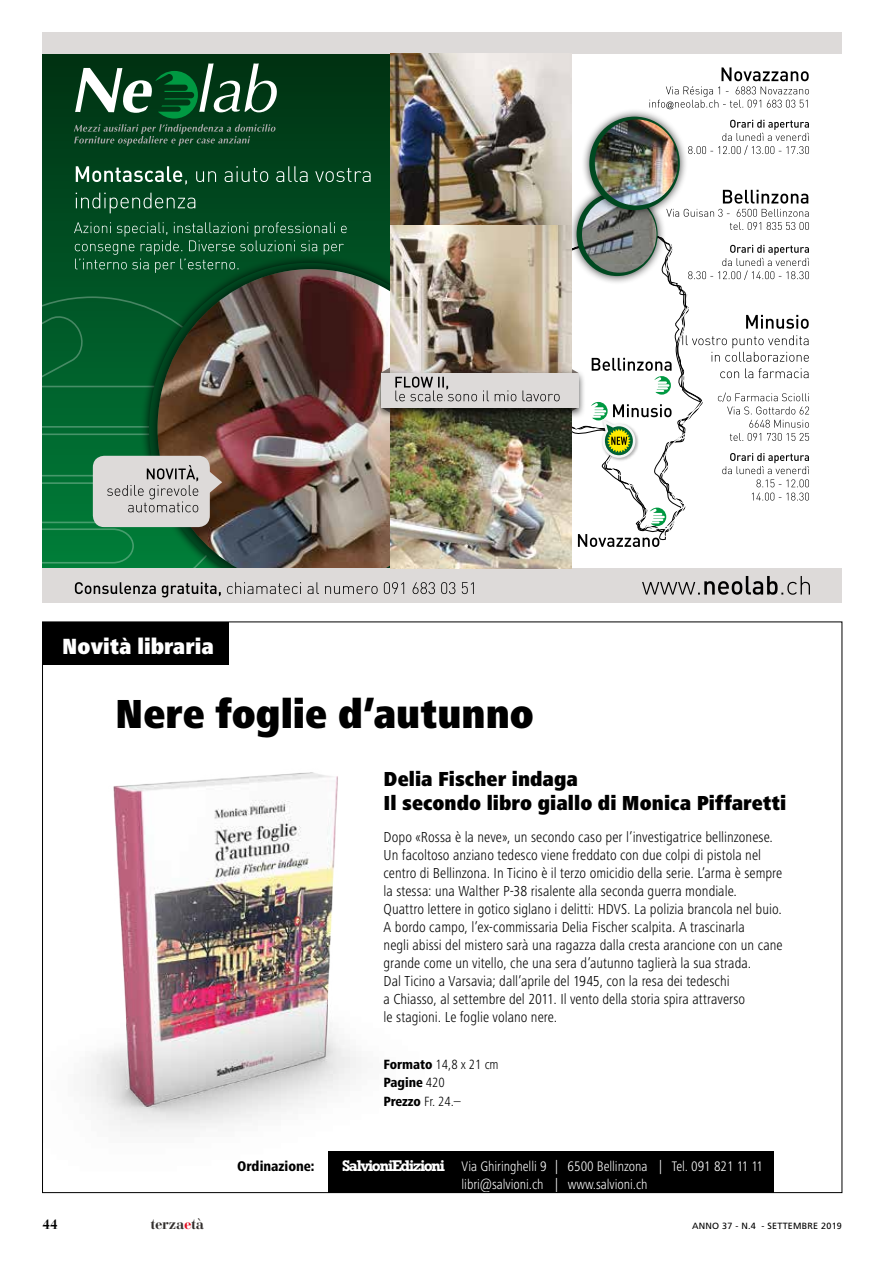
<style>
.page{position:relative;width:893px;height:1263px;background:#fff}
.page>*{position:absolute;margin:0;border:0;box-sizing:border-box;transform-origin:0 0}
.t1{font:900 condensed 42px "Frutiger Next Pro";color:#000}
.t2{font:900 condensed 22.8px "Frutiger Next Pro";color:#fff}
.t3{font:900 condensed 21px/24px "Frutiger Next Pro";letter-spacing:.005em;color:#000}
.t4{font:700 15.75px "Rockwell Std";letter-spacing:-.1em;color:#fff}
.t5{font:300 condensed 15px/18px "Frutiger Next Pro";color:#000}
.t6{font:700 15px "Bauer Bodoni Std";letter-spacing:-.025em;color:#312e2c}
.t7{font:800 condensed 14.55px "Frutiger Next Pro";letter-spacing:-.005em;color:#000}
.t8{font:300 condensed 14.25px/18.1px "Frutiger Next Pro";letter-spacing:-.005em;color:#fff}
.t9{font:800 condensed 13.8px/18.6px "Frutiger Next Pro";letter-spacing:-.005em;color:#000}
.t10{font:700 13.5px "Bauer Bodoni Std";color:#000}
.t11{font:9px "Frutiger LT Std";letter-spacing:.025em;color:#000}
.s1{font-weight:300}
.s2{color:#e30e22}
</style>
<div class="page">
<svg style="left:43px;top:54px;width:347px;height:242px;background:#00411a"></svg>
<svg style="left:43px;top:296px;width:97px;height:272px;background:#046b32"></svg>
<div style="left:149px;top:260px;width:325px;height:337px;background:#000;opacity:.75"></div>
<img style="left:158px;top:269px;width:232px;height:299px">
<div style="left:43px;top:568px;width:799px;height:35px;background:#dddad9"></div>
<div style="left:43px;top:32px;width:799px;height:22px;background:#dddad9"></div>
<svg style="left:688px;top:120px;width:121px;height:35px"></svg>
<svg style="left:649px;top:67px;width:160px;height:41px"></svg>
<div style="left:581px;top:108px;width:107px;height:111px;background:#000;opacity:.75"></div>
<div style="left:589px;top:117px;width:91px;height:93px;background:#004921;border-radius:50%"></div>
<img style="left:595px;top:119px;width:83px;height:71px">
<svg style="left:642px;top:576px;width:168px;height:19px"></svg>
<svg style="left:74px;top:63px;width:204px;height:83px;background:#2b5e3f"></svg>
<svg style="left:75px;top:582px;width:399px;height:15px"></svg>
<img style="left:390px;top:54px;width:181px;height:514px">
<svg style="left:74px;top:222px;width:273px;height:51px;background:#175b34"></svg>
<svg style="left:76px;top:193px;width:119px;height:20px;background:#24613e"></svg>
<svg style="left:76px;top:166px;width:295px;height:19px;background:#2d6544"></svg>
<div style="left:374px;top:369px;width:212px;height:50px;background:#000;opacity:.75"></div>
<img style="left:381px;top:190px;width:428px;height:357px">
<div style="left:93px;top:456px;width:117px;height:71px;background:#dddad9;border-radius:11px"></div>
<svg style="left:107px;top:461px;width:115px;height:51px"></svg>
<div style="left:328px;top:1151px;width:445px;height:41px;background:#000"></div>
<div style="left:43px;top:622px;width:186px;height:43px;background:#000"></div>
<img style="left:85px;top:772px;width:276px;height:359px">
<h2 class="t2" style="left:62px;top:633px;width:153px">Novità libraria</h2>
<h1 class="t1" style="left:115px;top:690px;width:420px">Nere foglie d’autunno</h1>
<h3 class="t3" style="left:384px;top:766px;width:404px">Delia Fischer indaga<br>Il secondo libro giallo di Monica Piffaretti</h3>
<p class="t5" style="left:384px;top:828px;width:401px">Dopo «Rossa è la neve», un secondo caso per l’investigatrice bellinzonese.<br>Un facoltoso anziano tedesco viene freddato con due colpi di pistola nel centro di Bellinzona. In Ticino è il terzo omicidio della serie. L’arma è sempre la stessa: una Walther P-38 risalente alla seconda guerra mondiale.<br>Quattro lettere in gotico siglano i delitti: HDVS. La polizia brancola nel buio.<br>A bordo campo, l’ex-commissaria Delia Fischer scalpita. A trascinarla<br>negli abissi del mistero sarà una ragazza dalla cresta arancione con un cane grande come un vitello, che una sera d’autunno taglierà la sua strada.<br>Dal Ticino a Varsavia; dall’aprile del 1945, con la resa dei tedeschi<br>a Chiasso, al settembre del 2011. Il vento della storia spira attraverso<br>le stagioni. Le foglie volano nere.</p>
<p class="t9" style="left:384px;top:1055px;width:117px">Formato <span class="s1">14,8 x 21 cm<br></span>Pagine <span class="s1">420<br></span>Prezzo <span class="s1">Fr. 24.–</span></p>
<p class="t7" style="left:237px;top:1157px;width:79px">Ordinazione:</p>
<p class="t8" style="left:461px;top:1157px;width:303px">Via Ghiringhelli 9 | 6500 Bellinzona | Tel. 091 821 11 11 libri@salvioni.ch | www.salvioni.ch</p>
<p class="t4" style="left:342px;top:1156px;width:104px">SalvioniEdizioni</p>
<p class="t10" style="left:43px;top:1216px;width:17px">44</p>
<p class="t6" style="left:150px;top:1214px;width:55px">terza<span class="s2">e</span>tà</p>
<p class="t11" style="left:692px;top:1220px;width:151px">ANNO 37 - N.4 - SETTEMBRE 2019</p>
</div>
